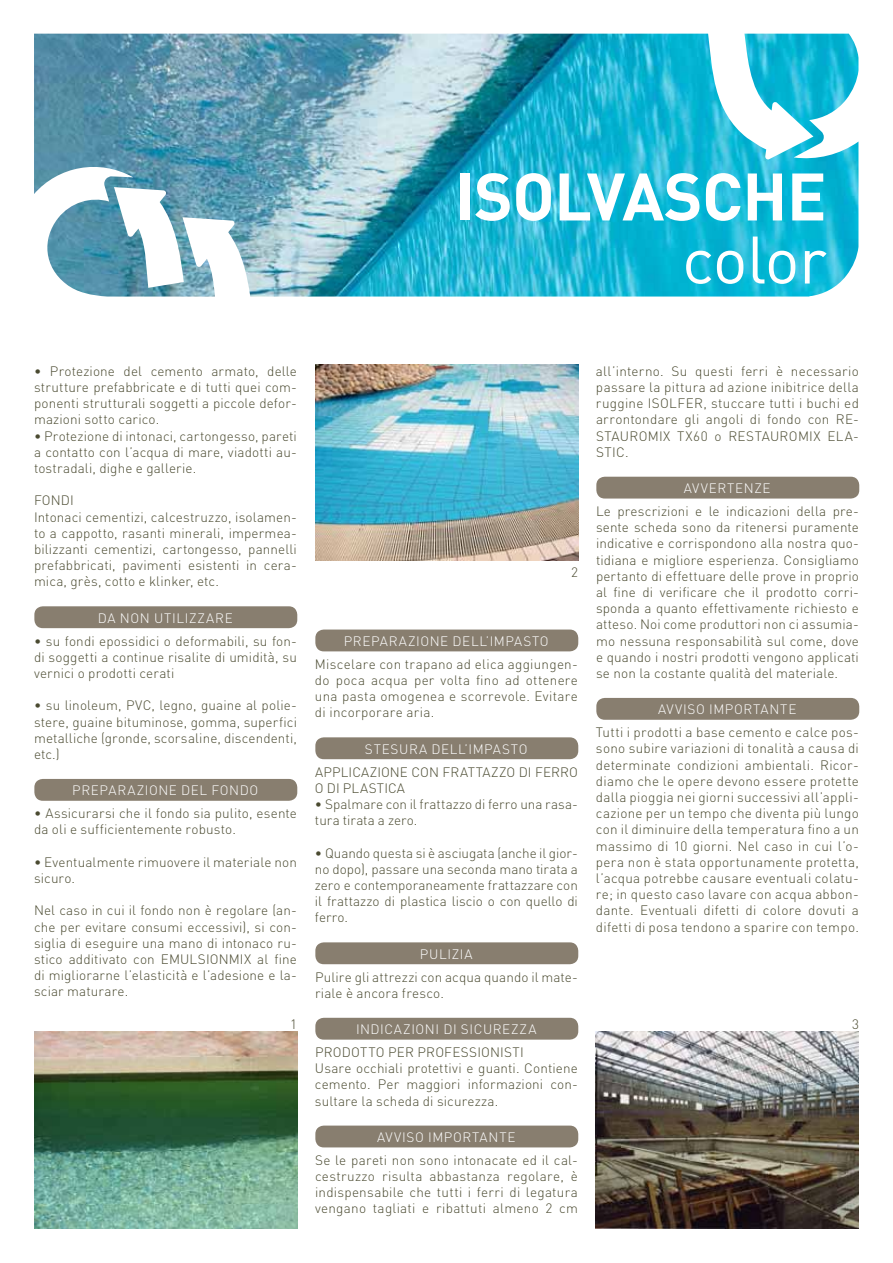
<style>
.page{position:relative;width:893px;height:1263px;background:#fff}
.page>*{position:absolute;margin:0;border:0;box-sizing:border-box;transform-origin:0 0}
.t1{font:700 66px "DIN";letter-spacing:-.01em;color:#fff}
.t2{font:66px "DIN";letter-spacing:-.015em;color:#fff}
.t3{font:300 13.5px/16.2px "DIN";letter-spacing:.01em;color:#4a4a30;text-align:justify}
.t4{font:300 13.5px "DIN";letter-spacing:.045em;color:#fff}
</style>
<div class="page">
<img style="left:34px;top:34px;width:824px;height:263px">
<svg style="left:708px;top:33px;width:105px;height:126px"></svg>
<svg style="left:114px;top:187px;width:136px;height:110px"></svg>
<div style="left:34px;top:606px;width:263px;height:22px;background:#887e6f;border-radius:9px"></div>
<div style="left:34px;top:779px;width:263px;height:22px;background:#887e6f;border-radius:9px"></div>
<img style="left:34px;top:1031px;width:264px;height:198px">
<img style="left:315px;top:365px;width:264px;height:196px">
<div style="left:315px;top:629px;width:263px;height:22px;background:#887e6f;border-radius:9px"></div>
<div style="left:315px;top:737px;width:263px;height:22px;background:#887e6f;border-radius:9px"></div>
<div style="left:315px;top:942px;width:263px;height:22px;background:#887e6f;border-radius:9px"></div>
<div style="left:315px;top:1018px;width:263px;height:22px;background:#887e6f;border-radius:9px"></div>
<div style="left:315px;top:1125px;width:263px;height:22px;background:#887e6f;border-radius:9px"></div>
<div style="left:596px;top:477px;width:263px;height:21px;background:#887e6f;border-radius:9px"></div>
<div style="left:596px;top:698px;width:263px;height:22px;background:#887e6f;border-radius:9px"></div>
<img style="left:595px;top:1031px;width:264px;height:198px">
<h1 class="t1" style="left:454px;top:153px;width:374px">ISOLVASCHE</h1>
<h1 class="t2" style="left:682px;top:218px;width:146px">color</h1>
<p class="t3" style="left:34px;top:363px;width:264px">• Protezione del cemento armato, delle strutture prefabbricate e di tutti quei com&shy;ponenti strutturali soggetti a piccole defor&shy;mazioni sotto carico.</p>
<p class="t3" style="left:34px;top:427px;width:264px">• Protezione di intonaci, cartongesso, pareti a contatto con l’acqua di mare, viadotti au&shy;tostradali, dighe e gallerie.</p>
<p class="t3" style="left:34px;top:492px;width:9px">Fon</p>
<p class="t3" style="left:34px;top:492px;width:264px;text-align:left;text-indent:27px">di<br>Intonaci cementizi, calcestruzzo, isolamen&shy;to a cappotto, rasanti minerali, impermea&shy;bilizzanti cementizi, cartongesso, pannelli prefabbricati, pavimenti esistenti in cera&shy;mica, grès, cotto e klinker, etc.</p>
<p class="t4" style="left:98px;top:610px;width:136px">DA NON UTILIZZARE</p>
<p class="t3" style="left:34px;top:632px;width:264px">• su fondi epossidici o deformabili, su fon&shy;di soggetti a continue risalite di umidità, su vernici o prodotti cerati</p>
<p class="t3" style="left:34px;top:697px;width:264px">• su linoleum, PVC, legno, guaine al polie&shy;stere, guaine bituminose, gomma, superfici metalliche (gronde, scorsaline, discendenti, etc.)</p>
<p class="t4" style="left:72px;top:782px;width:187px">PREPARAZIONE DEL FONDO</p>
<p class="t3" style="left:34px;top:805px;width:264px">• Assicurarsi che il fondo sia pulito, esente da oli e sufficientemente robusto.</p>
<p class="t3" style="left:34px;top:854px;width:264px">• Eventualmente rimuovere il materiale non sicuro.</p>
<p class="t3" style="left:34px;top:902px;width:264px">Nel caso in cui il fondo non è regolare (an&shy;che per evitare consumi eccessivi), si con&shy;siglia di eseguire una mano di intonaco ru&shy;stico additivato con EMULSIONMIX al fine di migliorarne l’elasticità e l’adesione e la&shy;sciar maturare.</p>
<p class="t3" style="left:290px;top:1016px;width:8px">1</p>
<p class="t3" style="left:571px;top:564px;width:8px">2</p>
<p class="t4" style="left:344px;top:633px;width:207px">PREPARAZIONE DELL’IMPASTO</p>
<p class="t3" style="left:315px;top:656px;width:264px">Miscelare con trapano ad elica aggiungen&shy;do poca acqua per volta fino ad ottenere una pasta omogenea e scorrevole. Evitare di incorporare aria.</p>
<p class="t4" style="left:365px;top:741px;width:164px">STESURA DELL’IMPASTO</p>
<p class="t3" style="left:315px;top:763px;width:34px">Applicazione</p>
<p class="t3" style="left:411px;top:763px;width:10px">con</p>
<p class="t3" style="left:443px;top:763px;width:17px">frattazzo</p>
<p class="t3" style="left:519px;top:763px;width:34px">di ferro</p>
<p class="t3" style="left:315px;top:780px;width:45px">o di plastica</p>
<p class="t3" style="left:315px;top:796px;width:264px">• Spalmare con il frattazzo di ferro una rasa&shy;tura tirata a zero.</p>
<p class="t3" style="left:315px;top:844px;width:264px">• Quando questa si è asciugata (anche il gior&shy;no dopo), passare una seconda mano tirata a zero e contemporaneamente frattazzare con il frattazzo di plastica liscio o con quello di ferro.</p>
<p class="t4" style="left:420px;top:946px;width:54px">PULIZIA</p>
<p class="t3" style="left:315px;top:968px;width:264px">Pulire gli attrezzi con acqua quando il mate&shy;riale è ancora fresco.</p>
<p class="t4" style="left:356px;top:1021px;width:182px">INDICAZIONI DI SICUREZZA</p>
<p class="t3" style="left:315px;top:1044px;width:264px;text-align:left">PRODOTTO PER PROFESSIONISTI<br>Usare occhiali protettivi e guanti. Contiene cemento. Per maggiori informazioni con&shy;sultare la scheda di sicurezza.</p>
<p class="t4" style="left:377px;top:1129px;width:140px">AVVISO IMPORTANTE</p>
<p class="t3" style="left:315px;top:1152px;width:264px">Se le pareti non sono intonacate ed il cal&shy;cestruzzo risulta abbastanza regolare, è indispensabile che tutti i ferri di legatura vengano tagliati e ribattuti almeno 2 cm</p>
<p class="t3" style="left:596px;top:363px;width:264px">all’interno. Su questi ferri è necessario passare la pittura ad azione inibitrice della ruggine ISOLFER, stuccare tutti i buchi ed arrontondare gli angoli di fondo con RE-STAUROMIX TX60 o RESTAUROMIX ELA-STIC.</p>
<p class="t4" style="left:684px;top:480px;width:88px">AVVERTENZE</p>
<p class="t3" style="left:596px;top:503px;width:264px">Le prescrizioni e le indicazioni della pre&shy;sente scheda sono da ritenersi puramente indicative e corrispondono alla nostra quo&shy;tidiana e migliore esperienza. Consigliamo pertanto di effettuare delle prove in proprio al fine di verificare che il prodotto corri&shy;sponda a quanto effettivamente richiesto e atteso. Noi come produttori non ci assumia&shy;mo nessuna responsabilità sul come, dove e quando i nostri prodotti vengono applicati se non la costante qualità del materiale.</p>
<p class="t4" style="left:658px;top:701px;width:140px">AVVISO IMPORTANTE</p>
<p class="t3" style="left:596px;top:724px;width:264px">Tutti i prodotti a base cemento e calce pos&shy;sono subire variazioni di tonalità a causa di determinate condizioni ambientali. Ricor&shy;diamo che le opere devono essere protette dalla pioggia nei giorni successivi all’appli&shy;cazione per un tempo che diventa più lungo con il diminuire della temperatura fino a un massimo di 10 giorni. Nel caso in cui l’o&shy;pera non è stata opportunamente protetta, l’acqua potrebbe causare eventuali colatu&shy;re; in questo caso lavare con acqua abbon&shy;dante. Eventuali difetti di colore dovuti a difetti di posa tendono a sparire con tempo.</p>
<p class="t3" style="left:852px;top:1016px;width:8px">3</p>
</div>
